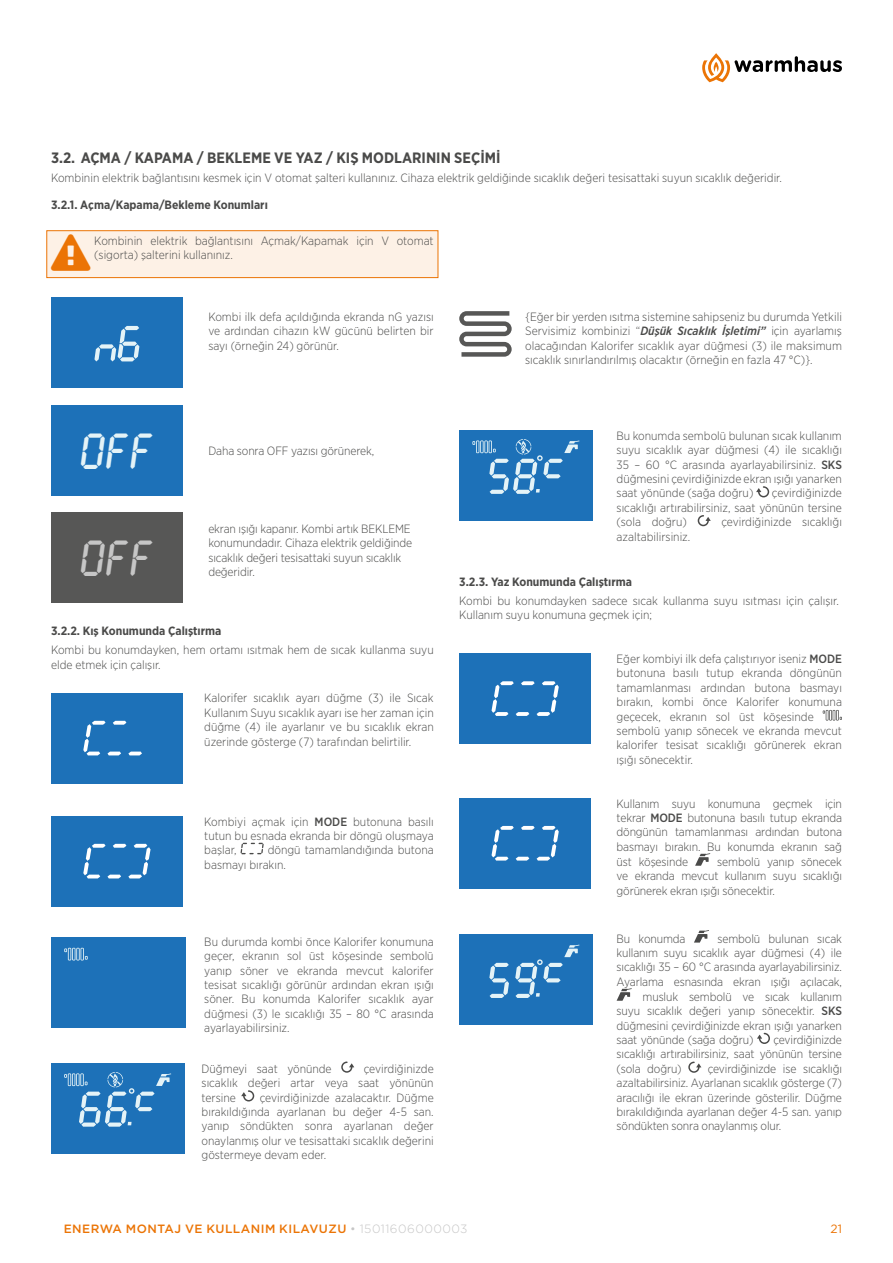
<style>
.page{position:relative;width:893px;height:1263px;background:#fff}
.page>*{position:absolute;margin:0;border:0;box-sizing:border-box;transform-origin:0 0}
.t1{font:700 44.55px "LCD Mono 2";color:#e4f3f7}
.t2{font:700 44.55px "LCD Mono 2";color:#c6c6c6}
.t3{font:700 15px "Gotham Narrow";color:#4a4a49}
.t4{font:300 12px/14.4px "Gotham Narrow";color:#4a4a49;text-align:justify}
.t5{font:700 12px "Gotham Narrow";color:#4a4a49}
.t6{font:500 12px "Gotham";letter-spacing:.04em;color:#eb7405}
.t7{font:12px "Gotham";color:#eb7405}
.s1{font-weight:500;font-style:italic}
.s2{font-weight:500}
.s3{font-weight:300;color:#c6c6c6}
</style>
<div class="page">
<svg style="left:702px;top:53px;width:140px;height:29px"></svg>
<div style="left:47px;top:230px;width:391px;height:48px;background:#fdf1e6;border:1px solid #eb7405"></div>
<div style="left:51px;top:298px;width:132px;height:90px;background:#1d71b8"></div>
<svg style="left:94px;top:326px;width:45px;height:35px"></svg>
<div style="left:51px;top:405px;width:132px;height:90px;background:#1d71b8"></div>
<div style="left:51px;top:512px;width:132px;height:90px;background:#575756"></div>
<svg style="left:241px;top:843px;width:23px;height:11px"></svg>
<div style="left:51px;top:816px;width:132px;height:90px;background:#1d71b8"></div>
<svg style="left:83px;top:844px;width:68px;height:34px"></svg>
<div style="left:51px;top:693px;width:132px;height:90px;background:#1d71b8"></div>
<svg style="left:83px;top:721px;width:59px;height:34px"></svg>
<div style="left:51px;top:937px;width:134px;height:91px;background:#1d71b8"></div>
<svg style="left:64px;top:948px;width:24px;height:12px"></svg>
<svg style="left:341px;top:1061px;width:13px;height:12px"></svg>
<svg style="left:241px;top:1090px;width:13px;height:11px"></svg>
<div style="left:51px;top:1063px;width:134px;height:90px;background:#1d71b8"></div>
<svg style="left:64px;top:1072px;width:107px;height:55px"></svg>
<svg style="left:459px;top:311px;width:53px;height:46px"></svg>
<svg style="left:756px;top:486px;width:13px;height:11px"></svg>
<svg style="left:698px;top:515px;width:13px;height:11px"></svg>
<div style="left:459px;top:430px;width:134px;height:91px;background:#1d71b8"></div>
<svg style="left:472px;top:439px;width:107px;height:55px"></svg>
<svg style="left:823px;top:710px;width:19px;height:10px"></svg>
<svg style="left:695px;top:853px;width:15px;height:13px"></svg>
<svg style="left:694px;top:930px;width:15px;height:12px"></svg>
<svg style="left:617px;top:988px;width:15px;height:13px"></svg>
<svg style="left:757px;top:1033px;width:13px;height:11px"></svg>
<svg style="left:688px;top:1061px;width:13px;height:12px"></svg>
<div style="left:459px;top:653px;width:132px;height:91px;background:#1d71b8"></div>
<svg style="left:492px;top:681px;width:67px;height:35px"></svg>
<div style="left:459px;top:798px;width:132px;height:90px;background:#1d71b8"></div>
<svg style="left:492px;top:826px;width:67px;height:34px"></svg>
<div style="left:459px;top:934px;width:134px;height:91px;background:#1d71b8"></div>
<svg style="left:489px;top:963px;width:20px;height:35px"></svg>
<svg style="left:515px;top:944px;width:64px;height:54px"></svg>
<p class="t3" style="left:51px;top:148px;width:449px">3.2. AÇMA / KAPAMA / BEKLEME VE YAZ / KIŞ MODLARININ SEÇIMI</p>
<p class="t4" style="left:51px;top:170px;width:732px">Kombinin elektrik bağlantısını kesmek için V otomat şalteri kullanınız. Cihaza elektrik geldiğinde sıcaklık değeri tesisattaki suyun sıcaklık değeridir.</p>
<p class="t5" style="left:51px;top:197px;width:218px">3.2.1. Açma/Kapama/Bekleme Konumları</p>
<p class="t4" style="left:94px;top:233px;width:341px">Kombinin elektrik bağlantısını Açmak/Kapamak için V otomat (sigorta) şalterini kullanınız.</p>
<p class="t4" style="left:208px;top:309px;width:227px">Kombi ilk defa açıldığında ekranda nG yazısı ve ardından cihazın kW gücünü belirten bir sayı (örneğin 24) görünür.</p>
<p class="t4" style="left:525px;top:309px;width:318px">{Eğer bir yerden ısıtma sistemine sahipseniz bu durumda Yetkili Servisimiz kombinizi “<span class="s1">Düşük Sıcaklık İşletimi”</span> için ayarlamış olacağından Kalorifer sıcaklık ayar düğmesi (3) ile maksimum sıcaklık sınırlandırılmış olacaktır (örneğin en fazla 47 °C)}.</p>
<h1 class="t1" style="left:81px;top:427px;width:74px">OFF</h1>
<h1 class="t2" style="left:81px;top:534px;width:74px">OFF</h1>
<p class="t4" style="left:208px;top:443px;width:167px">Daha sonra OFF yazısı görünerek,</p>
<p class="t4" style="left:208px;top:521px;width:205px;text-align:left">ekran ışığı kapanır. Kombi artık BEKLEME konumundadır. Cihaza elektrik geldiğinde sıcaklık değeri tesisattaki suyun sıcaklık değeridir.</p>
<p class="t5" style="left:51px;top:623px;width:172px">3.2.2. Kış Konumunda Çalıştırma</p>
<p class="t4" style="left:51px;top:642px;width:384px">Kombi bu konumdayken, hem ortamı ısıtmak hem de sıcak kullanma suyu elde etmek için çalışır.</p>
<p class="t4" style="left:204px;top:691px;width:231px">Kalorifer sıcaklık ayarı düğme (3) ile Sıcak Kullanım Suyu sıcaklık ayarı ise her zaman için düğme (4) ile ayarlanır ve bu sıcaklık ekran üzerinde gösterge (7) tarafından belirtilir.</p>
<p class="t4" style="left:204px;top:814px;width:231px">Kombiyi açmak için <span class="s2">MODE</span> butonuna basılı tutun bu esnada ekranda bir döngü oluşmaya başlar,</p>
<p class="t4" style="left:204px;top:842px;width:231px;text-indent:63px">döngü tamamlandığında butona basmayı bırakın.</p>
<p class="t4" style="left:204px;top:934px;width:231px">Bu durumda kombi önce Kalorifer konumuna geçer, ekranın sol üst köşesinde sembolü yanıp söner ve ekranda mevcut kalorifer tesisat sıcaklığı görünür ardından ekran ışığı söner. Bu konumda Kalorifer sıcaklık ayar düğmesi (3) le sıcaklığı 35 – 80 °C arasında ayarlayabilirsiniz.</p>
<p class="t4" style="left:202px;top:1061px;width:132px">Düğmeyi saat yönünde</p>
<p class="t4" style="left:202px;top:1061px;width:234px;text-indent:162px">çevirdiğinizde sıcaklık değeri artar veya saat yönünün tersine</p>
<p class="t4" style="left:202px;top:1090px;width:234px;text-indent:58px">çevirdiğinizde azalacaktır. Düğme bırakıldığında ayarlanan bu değer 4-5 san. yanıp söndükten sonra ayarlanan değer onaylanmış olur ve tesisattaki sıcaklık değerini göstermeye devam eder.</p>
<p class="t4" style="left:617px;top:428px;width:227px">Bu konumda sembolü bulunan sıcak kullanım suyu sıcaklık ayar düğmesi (4) ile sıcaklığı 35 – 60 °C arasında ayarlayabilirsiniz. <span class="s2">SKS </span>düğmesini çevirdiğinizde ekran ışığı yanarken saat yönünde (sağa doğru)</p>
<p class="t4" style="left:617px;top:486px;width:227px;text-indent:155px">çevirdiğinizde sıcaklığı artırabilirsiniz, saat yönünün tersine (sola doğru)</p>
<p class="t4" style="left:721px;top:514px;width:122px">çevirdiğinizde sıcaklığı</p>
<p class="t4" style="left:617px;top:529px;width:75px">azaltabilirsiniz.</p>
<p class="t5" style="left:459px;top:574px;width:174px">3.2.3. Yaz Konumunda Çalıştırma</p>
<p class="t4" style="left:459px;top:593px;width:381px">Kombi bu konumdayken sadece sıcak kullanma suyu ısıtması için çalışır.<br>Kullanım suyu konumuna geçmek için;</p>
<p class="t4" style="left:617px;top:651px;width:227px;text-align:left">Eğer kombiyi ilk defa çalıştırıyor iseniz <span class="s2">MODE </span>butonuna basılı tutup ekranda döngünün tamamlanması ardından butona basmayı bırakın, kombi önce Kalorifer konumuna geçecek, ekranın sol üst köşesinde sembolü yanıp sönecek ve ekranda mevcut kalorifer tesisat sıcaklığı görünerek ekran ışığı sönecektir.</p>
<p class="t4" style="left:617px;top:796px;width:227px">Kullanım suyu konumuna geçmek için tekrar <span class="s2">MODE</span> butonuna basılı tutup ekranda döngünün tamamlanması ardından butona basmayı bırakın. Bu konumda ekranın sağ üst köşesinde</p>
<p class="t4" style="left:617px;top:854px;width:227px;text-indent:101px">sembolü yanıp sönecek ve ekranda mevcut kullanım suyu sıcaklığı görünerek ekran ışığı sönecektir.</p>
<p class="t4" style="left:617px;top:931px;width:70px">Bu konumda</p>
<p class="t4" style="left:717px;top:931px;width:126px">sembolü bulunan sıcak</p>
<p class="t4" style="left:617px;top:945px;width:227px">kullanım suyu sıcaklık ayar düğmesi (4) ile</p>
<p class="t4" style="left:617px;top:960px;width:227px">sıcaklığı 35 – 60 °C arasında ayarlayabilirsiniz.</p>
<p class="t4" style="left:617px;top:974px;width:227px">Ayarlama esnasında ekran ışığı açılacak,</p>
<p class="t4" style="left:643px;top:989px;width:201px">musluk sembolü ve sıcak kullanım</p>
<p class="t4" style="left:617px;top:1003px;width:227px">suyu sıcaklık değeri yanıp sönecektir. <span class="s2">SKS</span></p>
<p class="t4" style="left:617px;top:1018px;width:227px">düğmesini çevirdiğinizde ekran ışığı yanarken</p>
<p class="t4" style="left:617px;top:1032px;width:138px">saat yönünde (sağa doğru)</p>
<p class="t4" style="left:617px;top:1032px;width:227px;text-indent:157px">çevirdiğinizde sıcaklığı artırabilirsiniz, saat yönünün tersine (sola doğru)</p>
<p class="t4" style="left:617px;top:1061px;width:227px;text-indent:91px">çevirdiğinizde ise sıcaklığı azaltabilirsiniz. Ayarlanan sıcaklık gösterge (7) aracılığı ile ekran üzerinde gösterilir. Düğme bırakıldığında ayarlanan değer 4-5 san. yanıp söndükten sonra onaylanmış olur.</p>
<p class="t6" style="left:64px;top:1221px;width:405px">ENERWA MONTAJ VE KULLANIM KILAVUZU <span class="s3">• 15011606000003</span></p>
<p class="t7" style="left:830px;top:1221px;width:13px">21</p>
</div>
